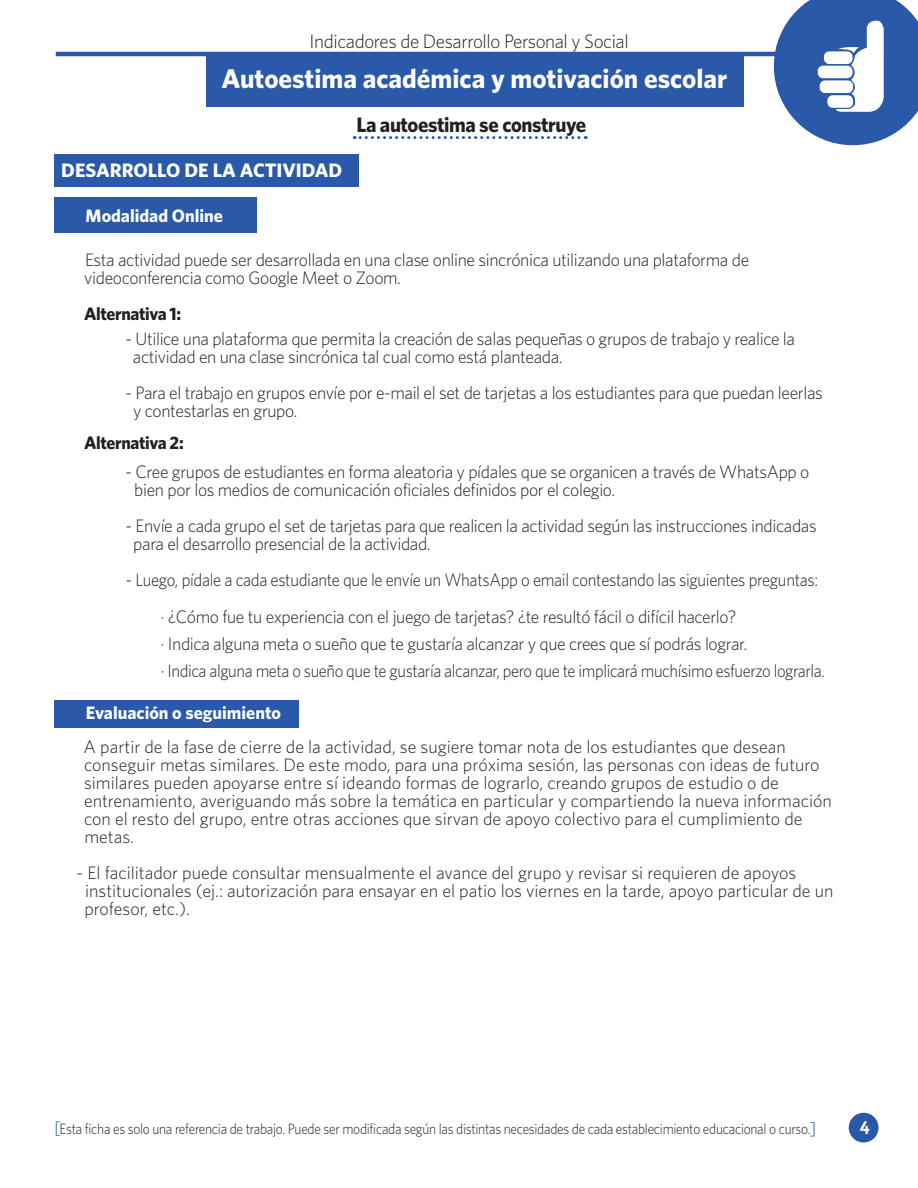
<style>
.page{position:relative;width:918px;height:1188px;background:#fff}
.page>*{position:absolute;margin:0;border:0;box-sizing:border-box;transform-origin:0 0}
.t1{font:700 27px "Whitney";color:#fff}
.t2{font:700 21px "Whitney";letter-spacing:-.02em;color:#231f20}
.t3{font:300 19.5px "Whitney";letter-spacing:-.02em;color:#231f20}
.t4{font:700 19.5px "Whitney";color:#fff}
.t5{font:300 18px/18px "Whitney";letter-spacing:-.02em;color:#231f20}
.t6{font:300 18px/18px "Whitney";color:#231f20}
.t7{font:300 18px "Whitney";letter-spacing:-.02em;color:#231f20;scale:.92 1}
.t8{font:300 18px "Whitney";letter-spacing:-.02em;color:#231f20;scale:.93 1}
.t9{font:700 18px "Whitney";color:#fff}
.t10{font:700 18px "Whitney";letter-spacing:-.02em;color:#231f20}
.t11{font:700 18px "Sassoon Sans Std";color:#fff}
.t12{font:300 18px "Whitney";color:#2959a8}
.t13{font:300 15px "Whitney";letter-spacing:-.02em;color:#231f20;scale:.9 1}
.s1{font-size:18px;color:#2959a8}
</style>
<div class="page">
<div style="left:849px;top:1113px;width:30px;height:30px;background:#2959a8;border-radius:50%"></div>
<hr style="left:56px;top:52px;width:728px;height:4px;background:#2959a8">
<div style="left:207px;top:54px;width:537px;height:53px;background:#2959a8"></div>
<svg style="left:774px;top:0;width:144px;height:145px"></svg>
<div style="left:54px;top:154px;width:305px;height:33px;background:#2959a8"></div>
<div style="left:54px;top:700px;width:245px;height:28px;background:#2959a8"></div>
<div style="left:54px;top:198px;width:202px;height:35px;background:#2959a8"></div>
<svg style="left:354px;top:136px;width:232px;height:3px"></svg>
<p class="t3" style="left:310px;top:30px;width:321px">Indicadores de Desarrollo Personal y Social</p>
<h1 class="t1" style="left:221px;top:62px;width:507px">Autoestima académica y motivación escolar</h1>
<p class="t4" style="left:61px;top:158px;width:283px">DESARROLLO DE LA ACTIVIDAD</p>
<p class="t2" style="left:357px;top:112px;width:231px">La autoestima se construye</p>
<p class="t9" style="left:86px;top:205px;width:139px">Modalidad Online</p>
<p class="t5" style="left:84px;top:250px;width:666px">Esta actividad puede ser desarrollada en una clase online sincrónica utilizando una plataforma de videoconferencia como Google Meet o Zoom.</p>
<p class="t10" style="left:84px;top:303px;width:98px">Alternativa 1:</p>
<p class="t5" style="left:133px;top:329px;width:664px;text-indent:-7px">- Utilice una plataforma que permita la creación de salas pequeñas o grupos de trabajo y realice la actividad en una clase sincrónica tal cual como está planteada.</p>
<p class="t5" style="left:133px;top:383px;width:691px;text-indent:-8px">- Para el trabajo en grupos envíe por e-mail el set de tarjetas a los estudiantes para que puedan leerlas y contestarlas en grupo.</p>
<p class="t10" style="left:84px;top:431px;width:101px">Alternativa 2:</p>
<p class="t5" style="left:134px;top:463px;width:677px;text-indent:-9px">- Cree grupos de estudiantes en forma aleatoria y pídales que se organicen a través de WhatsApp o bien por los medios de comunicación oficiales definidos por el colegio.</p>
<p class="t5" style="left:133px;top:517px;width:685px;text-indent:-8px">- Envíe a cada grupo el set de tarjetas para que realicen la actividad según las instrucciones indicadas para el desarrollo presencial de la actividad.</p>
<p class="t8" style="left:126px;top:570px;width:746px">- Luego, pídale a cada estudiante que le envíe un WhatsApp o email contestando las siguientes preguntas:</p>
<p class="t5" style="left:161px;top:607px;width:577px">· ¿Cómo fue tu experiencia con el juego de tarjetas? ¿te resultó fácil o difícil hacerlo?</p>
<p class="t5" style="left:161px;top:634px;width:588px">· Indica alguna meta o sueño que te gustaría alcanzar y que crees que sí podrás lograr.</p>
<p class="t7" style="left:161px;top:660px;width:723px">· Indica alguna meta o sueño que te gustaría alcanzar, pero que te implicará muchísimo esfuerzo lograrla.</p>
<p class="t9" style="left:86px;top:702px;width:197px">Evaluación o seguimiento</p>
<p class="t6" style="left:84px;top:738px;width:750px">A partir de la fase de cierre de la actividad, se sugiere tomar nota de los estudiantes que desean conseguir metas similares. De este modo, para una próxima sesión, las personas con ideas de futuro similares pueden apoyarse entre sí ideando formas de lograrlo, creando grupos de estudio o de entrenamiento, averiguando más sobre la temática en particular y compartiendo la nueva información con el resto del grupo, entre otras acciones que sirvan de apoyo colectivo para el cumplimiento de metas.</p>
<p class="t6" style="left:84px;top:864px;width:751px;text-indent:-8px">- El facilitador puede consultar mensualmente el avance del grupo y revisar si requieren de apoyos institucionales (ej.: autorización para ensayar en el patio los viernes en la tarde, apoyo particular de un profesor, etc.).</p>
<p class="t13" style="left:54px;top:1120px;width:842px"><span class="s1">[</span>Esta ficha es solo una referencia de trabajo. Puede ser modificada según las distintas necesidades de cada establecimiento educacional o curso.</p>
<p class="t11" style="left:860px;top:1116px;width:11px">4</p>
<p class="t12" style="left:817px;top:1141px;width:9px;rotate:-180deg">[</p>
</div>
